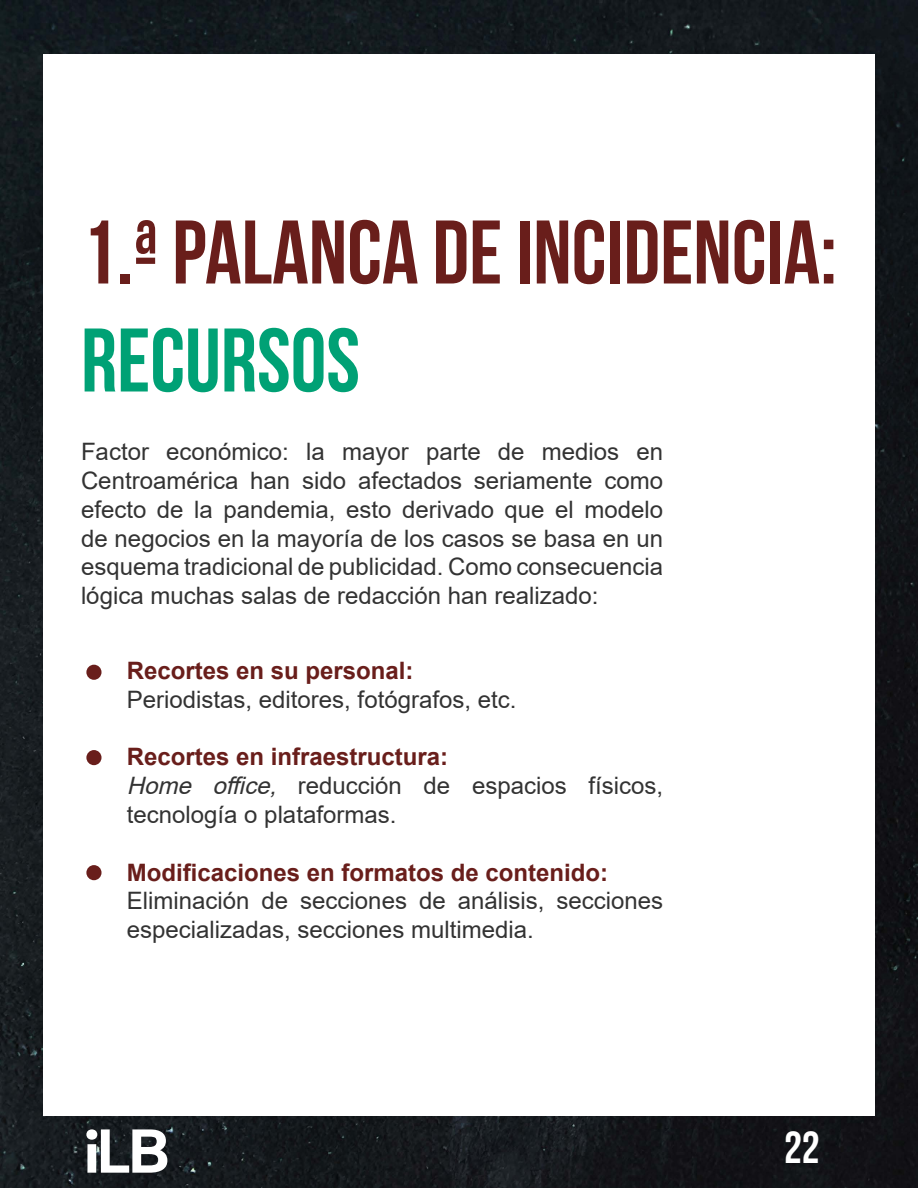
<style>
.page{position:relative;width:918px;height:1188px;background:#fff}
.page>*{position:absolute;margin:0;border:0;box-sizing:border-box;transform-origin:0 0}
.t1{font:700 90px/108px "Bebas Neue";color:#691e1b}
.t2{font:700 45px "Bebas Neue";color:#fff}
.PÁRRAFO{font:24px/28.8px "Arial";color:#333}
.PÁRRAFO-2{font:700 24px "Arial";color:#691e1b}
.s1{color:#00a175}
.s2{font-style:italic}
</style>
<div class="page">
<img style="left:0;top:0;width:918px;height:1188px">
<svg style="left:86px;top:1129px;width:81px;height:44px"></svg>
<div style="left:43px;top:54px;width:832px;height:1062px;background:#fff"></div>
<div style="left:86px;top:665px;width:16px;height:15px;background:#691e1b;border-radius:50%"></div>
<div style="left:86px;top:750px;width:16px;height:15px;background:#691e1b;border-radius:50%"></div>
<div style="left:86px;top:865px;width:16px;height:15px;background:#691e1b;border-radius:50%"></div>
<p class="t1" style="left:81px;top:197px;width:758px">1.ª PALANCA DE INCIDENCIA:<br><span class="s1">RECURSOS</span></p>
<p class="PÁRRAFO" style="left:81px;top:437px;width:584px;text-align:justify">Factor económico: la mayor parte de medios en Centroamérica han sido afectados seriamente como efecto de la pandemia, esto derivado que el modelo de negocios en la mayoría de los casos se basa en un esquema tradicional de publicidad. Como consecuencia lógica muchas salas de redacción han realizado:</p>
<p class="PÁRRAFO-2" style="left:127px;top:654px;width:288px">Recortes en su personal:</p>
<p class="PÁRRAFO" style="left:127px;top:685px;width:391px">Periodistas, editores, fotógrafos, etc.</p>
<p class="PÁRRAFO-2" style="left:127px;top:740px;width:323px">Recortes en infraestructura:</p>
<p class="PÁRRAFO" style="left:127px;top:771px;width:538px"><span class="s2">Home office,</span> reducción de espacios físicos, tecnología o plataformas.</p>
<p class="PÁRRAFO-2" style="left:127px;top:855px;width:483px">Modificaciones en formatos de contenido:</p>
<p class="PÁRRAFO" style="left:127px;top:886px;width:538px">Eliminación de secciones de análisis, secciones especializadas, secciones multimedia.</p>
<h2 class="t2" style="left:784px;top:1123px;width:37px">22</h2>
</div>
